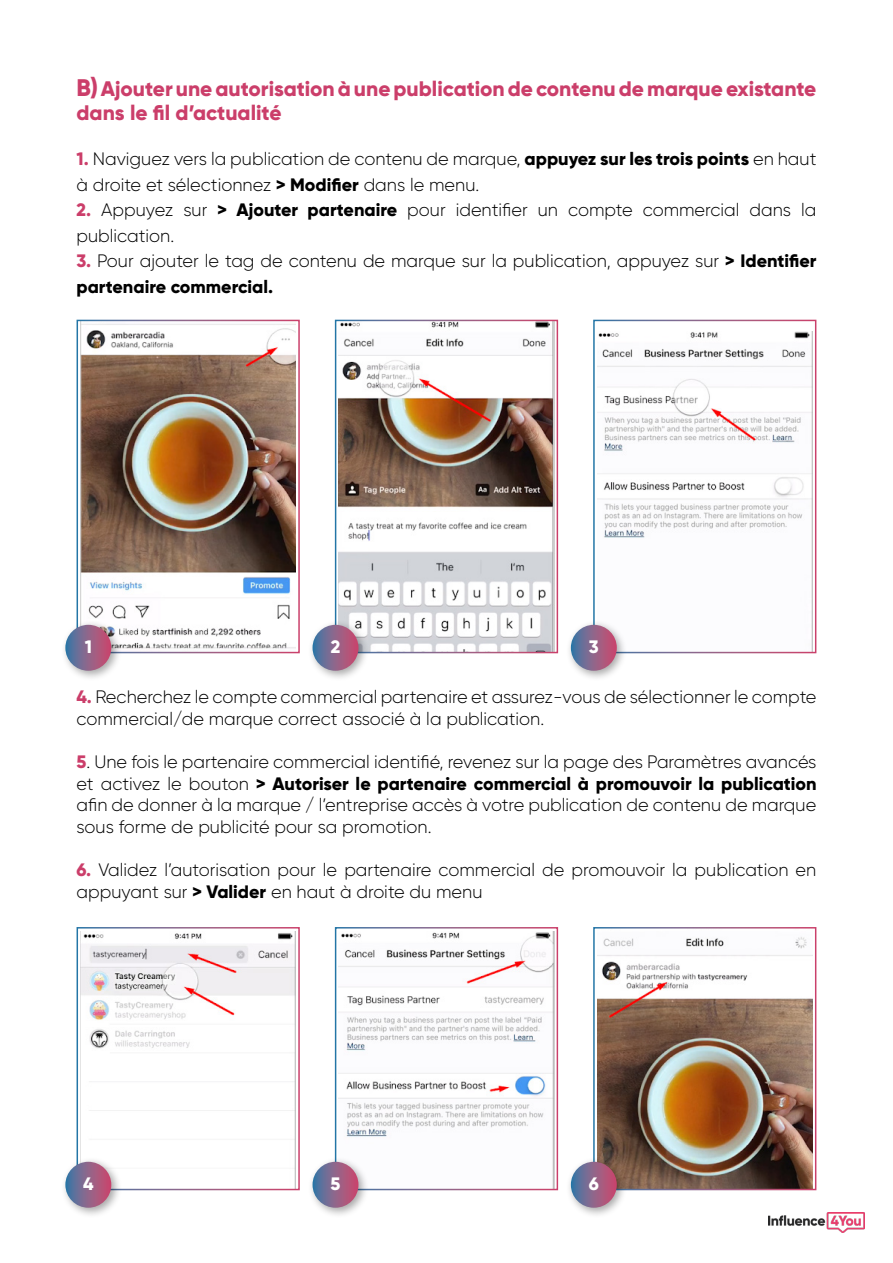
<style>
.page{position:relative;width:893px;height:1263px;background:#fff}
.page>*{position:absolute;margin:0;border:0;box-sizing:border-box;transform-origin:0 0}
.t1{font:800 21px/24px "Gilroy";color:#cb3e6a}
.t2{font:300 18px/21.6px "Gilroy";color:#000}
.t3{font:800 18px "Gilroy";color:#fff}
.s1{font-size:24px}
.s2{font-weight:800;color:#cb3e6a}
.s3{font-weight:800}
</style>
<div class="page">
<img style="left:769px;top:1212px;width:95px;height:21px">
<img style="left:80px;top:323px;width:216px;height:326px">
<div style="left:77px;top:320px;width:223px;height:333px;border:2px solid #fff"></div>
<div style="left:61px;top:620px;width:61px;height:62px;background:#000;opacity:.35"></div>
<svg style="left:65px;top:625px;width:46px;height:46px;background:#8c658b"></svg>
<img style="left:339px;top:323px;width:215px;height:327px">
<div style="left:335px;top:320px;width:223px;height:333px;border:2px solid #fff"></div>
<div style="left:308px;top:620px;width:61px;height:62px;background:#000;opacity:.35"></div>
<svg style="left:313px;top:625px;width:45px;height:46px;background:#8b648a"></svg>
<img style="left:597px;top:331px;width:215px;height:319px">
<div style="left:593px;top:320px;width:223px;height:333px;border:2px solid #fff"></div>
<div style="left:566px;top:620px;width:62px;height:62px;background:#000;opacity:.35"></div>
<svg style="left:571px;top:625px;width:46px;height:46px;background:#8c648a"></svg>
<img style="left:80px;top:932px;width:216px;height:255px">
<div style="left:77px;top:927px;width:223px;height:263px;border:2px solid #fff"></div>
<div style="left:61px;top:1157px;width:61px;height:62px;background:#000;opacity:.35"></div>
<svg style="left:65px;top:1162px;width:46px;height:46px;background:#8c658b"></svg>
<img style="left:339px;top:932px;width:215px;height:255px">
<div style="left:335px;top:927px;width:223px;height:263px;border:2px solid #fff"></div>
<div style="left:308px;top:1157px;width:61px;height:62px;background:#000;opacity:.35"></div>
<svg style="left:313px;top:1162px;width:45px;height:46px;background:#8b648a"></svg>
<img style="left:597px;top:937px;width:215px;height:250px">
<div style="left:593px;top:927px;width:223px;height:263px;border:2px solid #fff"></div>
<div style="left:566px;top:1157px;width:62px;height:62px;background:#000;opacity:.35"></div>
<svg style="left:571px;top:1162px;width:46px;height:46px;background:#8b638a"></svg>
<p class="t1" style="left:77px;top:76px;width:741px"><span class="s1">B)</span>Ajouter une autorisation à une publication de contenu de marque existante dans le fil d’actualité</p>
<p class="t2" style="left:77px;top:146px;width:741px;line-height:25.5px"><span class="s2">1.</span> Naviguez vers la publication de contenu de marque, <span class="s3">appuyez sur les trois points</span> en haut à droite et sélectionnez <span class="s3">&gt; Modifier</span> dans le menu.</p>
<p class="t2" style="left:77px;top:197px;width:741px;line-height:25.5px"><span class="s2">2.</span> Appuyez sur <span class="s3">&gt; Ajouter partenaire</span> pour identifier un compte commercial dans la publication.</p>
<p class="t2" style="left:77px;top:248px;width:741px;line-height:25.5px"><span class="s2">3.</span> Pour ajouter le tag de contenu de marque sur la publication, appuyez sur <span class="s3">&gt; Identifier partenaire commercial.</span></p>
<p class="t3" style="left:85px;top:636px;width:9px">1</p>
<p class="t3" style="left:331px;top:636px;width:11px">2</p>
<p class="t3" style="left:589px;top:636px;width:11px">3</p>
<p class="t2" style="left:77px;top:686px;width:741px"><span class="s2">4.</span> Recherchez le compte commercial partenaire et assurez-vous de sélectionner le compte commercial/de marque correct associé à la publication.</p>
<p class="t2" style="left:77px;top:751px;width:741px;text-align:justify"><span class="s2">5</span>. Une fois le partenaire commercial identifié, revenez sur la page des Paramètres avancés et activez le bouton <span class="s3">&gt; Autoriser le partenaire commercial à promouvoir la publication </span>afin de donner à la marque / l’entreprise accès à votre publication de contenu de marque sous forme de publicité pour sa promotion.</p>
<p class="t2" style="left:77px;top:859px;width:741px"><span class="s2">6.</span> Validez l’autorisation pour le partenaire commercial de promouvoir la publication en appuyant sur <span class="s3">&gt; Valider</span> en haut à droite du menu</p>
<p class="t3" style="left:83px;top:1172px;width:12px">4</p>
<p class="t3" style="left:331px;top:1172px;width:11px">5</p>
<p class="t3" style="left:589px;top:1172px;width:12px">6</p>
</div>
